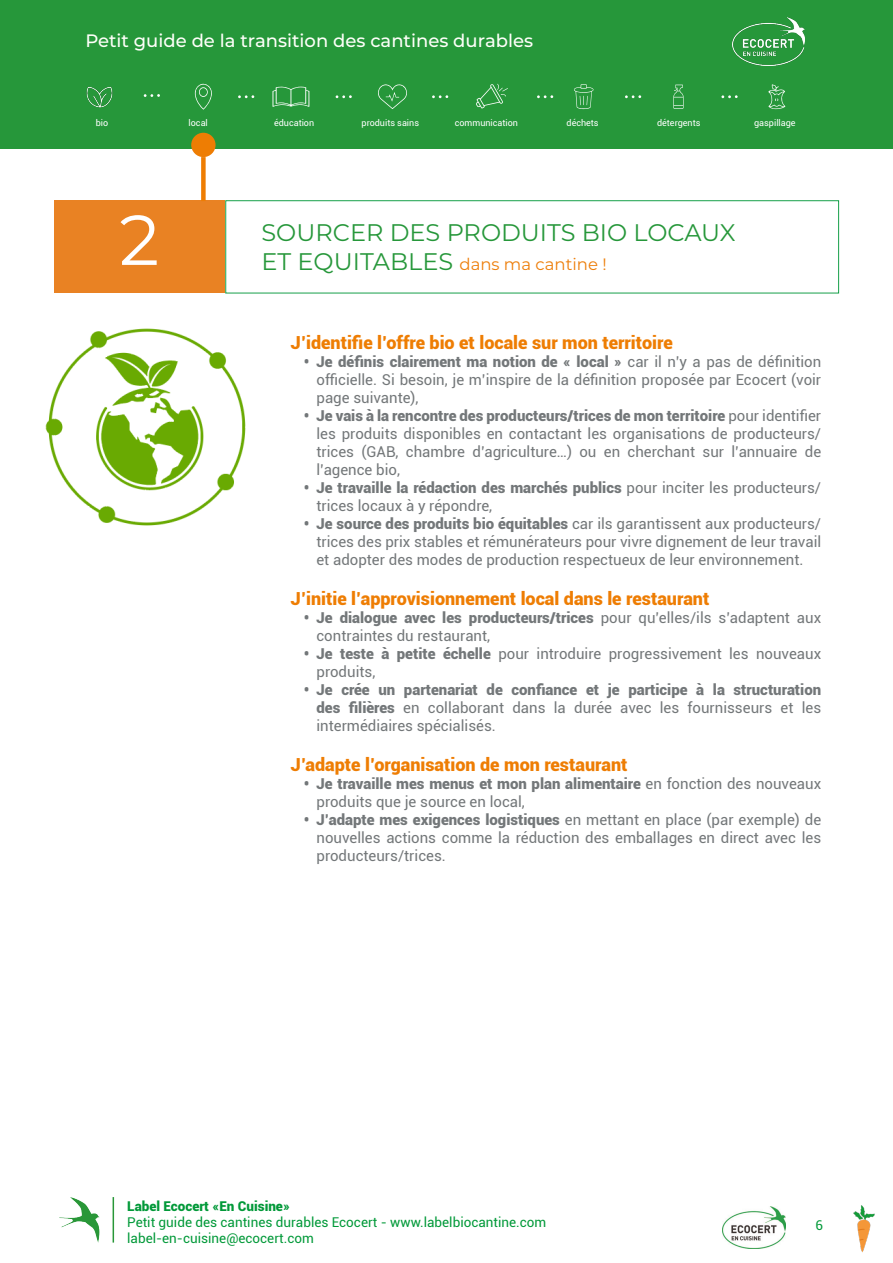
<style>
.page{position:relative;width:893px;height:1263px;background:#fff}
.page>*{position:absolute;margin:0;border:0;box-sizing:border-box;transform-origin:0 0}
.t1{font:70.5px "Montserrat";color:#fff}
.t2{font:24px "Montserrat";color:#26973a}
.t3{font:900 18px "Roboto";color:#ee7d03}
.t4{font:500 18px "Montserrat";color:#fefff9}
.t5{font:16.5px "Montserrat";color:#ed7e0a}
.t6{font:15px/18px "Roboto";color:#737779;text-align:justify}
.t7{font:13.5px/16.2px "Roboto";color:#029939}
.t8{font:900 13.5px "Roboto";color:#029939}
.t9{font:9px "Roboto";color:#fff}
.s1{font-size:24px;color:#26973a}
.s2{font-weight:900}
</style>
<div class="page">
<div style="left:54px;top:201px;width:171px;height:92px;background:#e98223"></div>
<img style="left:59px;top:1197px;width:40px;height:45px">
<hr style="left:113px;top:1197px;width:1px;height:45px;background:#299738">
<div style="left:0;top:0;width:893px;height:148px;background:#26973a"></div>
<div style="left:225px;top:200px;width:614px;height:93px;border:1px solid #16a049"></div>
<svg style="left:195px;top:83px;width:17px;height:27px"></svg>
<svg style="left:272px;top:86px;width:37px;height:21px"></svg>
<svg style="left:378px;top:84px;width:29px;height:25px"></svg>
<svg style="left:476px;top:84px;width:32px;height:25px"></svg>
<svg style="left:574px;top:84px;width:20px;height:25px"></svg>
<svg style="left:673px;top:85px;width:11px;height:24px"></svg>
<svg style="left:768px;top:84px;width:17px;height:25px"></svg>
<svg style="left:238px;top:95px;width:16px;height:3px"></svg>
<svg style="left:432px;top:95px;width:16px;height:3px"></svg>
<svg style="left:336px;top:95px;width:16px;height:3px"></svg>
<svg style="left:537px;top:95px;width:16px;height:3px"></svg>
<svg style="left:625px;top:95px;width:16px;height:3px"></svg>
<svg style="left:721px;top:95px;width:17px;height:3px"></svg>
<img style="left:722px;top:1207px;width:63px;height:41px">
<img style="left:853px;top:1205px;width:22px;height:48px">
<img style="left:86px;top:87px;width:27px;height:21px">
<svg style="left:144px;top:94px;width:16px;height:3px"></svg>
<img style="left:732px;top:18px;width:73px;height:48px">
<img style="left:45px;top:328px;width:201px;height:198px">
<div style="left:191px;top:133px;width:25px;height:24px;background:#ee7d03;border-radius:50%"></div>
<div style="left:201px;top:157px;width:5px;height:44px;background:#ee7d03"></div>
<p class="t4" style="left:85px;top:28px;width:449px">Petit guide de la transition des cantines durables</p>
<p class="t9" style="left:96px;top:116px;width:14px">bio</p>
<p class="t9" style="left:189px;top:116px;width:21px">local</p>
<p class="t9" style="left:274px;top:116px;width:42px">éducation</p>
<p class="t9" style="left:362px;top:116px;width:59px">produits sains</p>
<p class="t9" style="left:455px;top:116px;width:65px">communication</p>
<p class="t9" style="left:567px;top:116px;width:34px">déchets</p>
<p class="t9" style="left:657px;top:116px;width:45px">détergents</p>
<p class="t9" style="left:754px;top:116px;width:43px">gaspillage</p>
<p class="t1" style="left:119px;top:191px;width:42px">2</p>
<p class="t2" style="left:261px;top:216px;width:476px">SOURCER DES PRODUITS BIO LOCAUX</p>
<p class="t5" style="left:261px;top:253px;width:347px"><span class="s1">ET EQUITABLES</span> dans ma cantine !</p>
<p class="t3" style="left:291px;top:330px;width:383px">J’identifie l’offre bio et locale sur mon territoire</p>
<p class="t6" style="left:316px;top:353px;width:506px;text-indent:-13px"><span class="s2">• Je définis clairement ma notion de « local »</span> car il n’y a pas de définition officielle. Si besoin, je m’inspire de la définition proposée par Ecocert (voir page suivante),</p>
<p class="t6" style="left:316px;top:407px;width:506px;text-indent:-13px"><span class="s2">• Je vais à la rencontre des producteurs/trices de mon territoire</span> pour identifier les produits disponibles en contactant les organisations de producteurs/ trices (GAB, chambre d’agriculture…) ou en cherchant sur l’annuaire de l’agence bio,</p>
<p class="t6" style="left:316px;top:479px;width:506px;text-indent:-13px"><span class="s2">• Je travaille la rédaction des marchés publics</span> pour inciter les producteurs/ trices locaux à y répondre,</p>
<p class="t6" style="left:316px;top:515px;width:506px;text-indent:-13px"><span class="s2">• Je source des produits bio équitables</span> car ils garantissent aux producteurs/ trices des prix stables et rémunérateurs pour vivre dignement de leur travail et adopter des modes de production respectueux de leur environnement.</p>
<p class="t3" style="left:291px;top:586px;width:420px">J’initie l’approvisionnement local dans le restaurant</p>
<p class="t6" style="left:316px;top:608px;width:506px;text-indent:-13px"><span class="s2">• Je dialogue avec les producteurs/trices</span> pour qu’elles/ils s’adaptent aux contraintes du restaurant,</p>
<p class="t6" style="left:316px;top:644px;width:506px;text-indent:-13px"><span class="s2">• Je teste à petite échelle</span> pour introduire progressivement les nouveaux produits,</p>
<p class="t6" style="left:316px;top:680px;width:506px;text-indent:-13px"><span class="s2">• Je crée un partenariat de confiance et je participe à la structuration des filières</span> en collaborant dans la durée avec les fournisseurs et les intermédiaires spécialisés.</p>
<p class="t3" style="left:291px;top:751px;width:338px">J’adapte l’organisation de mon restaurant</p>
<p class="t6" style="left:316px;top:774px;width:506px;text-indent:-13px"><span class="s2">• Je travaille mes menus et mon plan alimentaire</span> en fonction des nouveaux produits que je source en local,</p>
<p class="t6" style="left:316px;top:810px;width:506px;text-indent:-13px"><span class="s2">• J’adapte mes exigences logistiques</span> en mettant en place (par exemple) de nouvelles actions comme la réduction des emballages en direct avec les producteurs/trices.</p>
<p class="t8" style="left:127px;top:1196px;width:164px">Label Ecocert «En Cuisine»</p>
<p class="t7" style="left:127px;top:1213px;width:421px">Petit guide des cantines durables Ecocert - www.labelbiocantine.com label-en-cuisine@ecocert.com</p>
<p class="t7" style="left:815px;top:1216px;width:9px">6</p>
</div>
